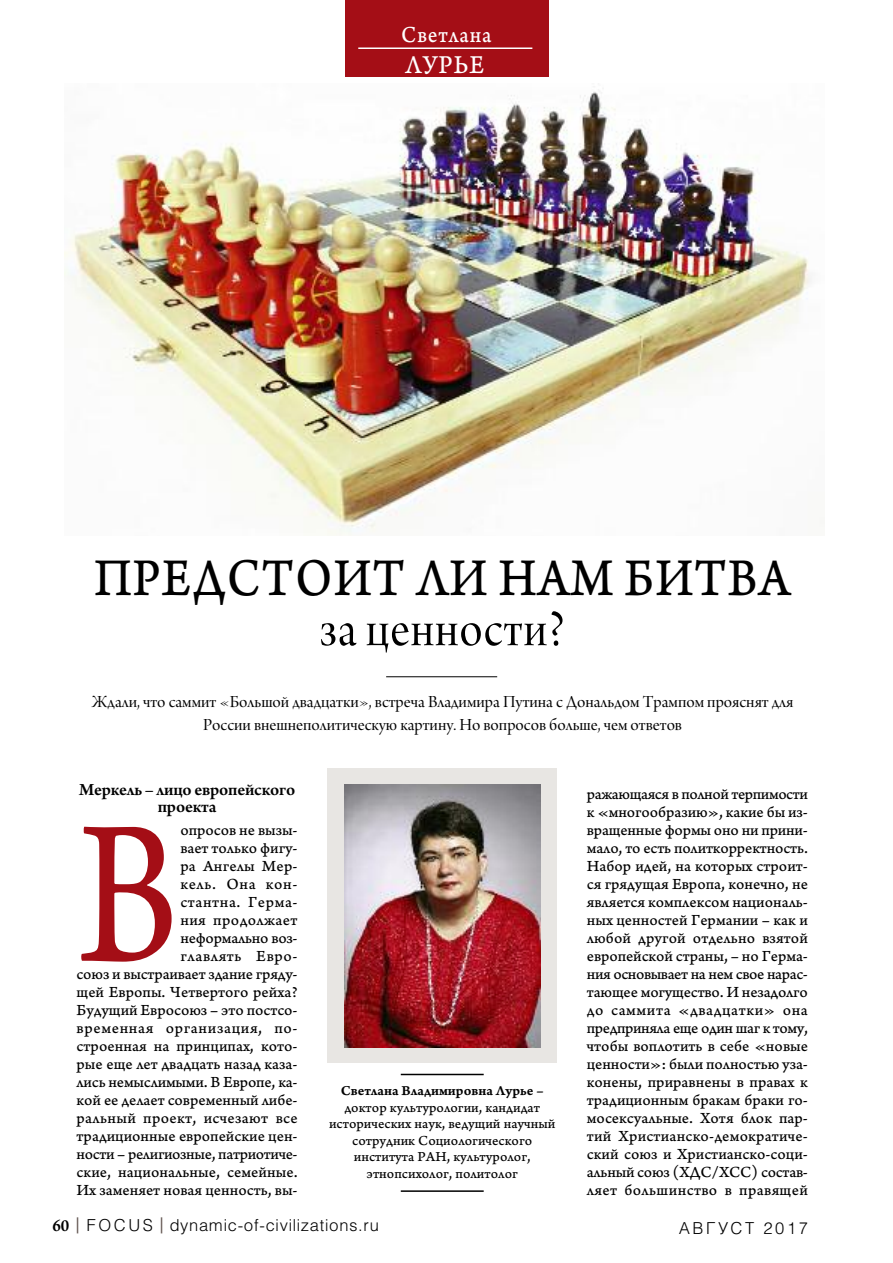
<style>
.page{position:relative;width:893px;height:1263px;background:#fff}
.page>*{position:absolute;margin:0;border:0;box-sizing:border-box;transform-origin:0 0}
.t1{font:215.55px "Arno Pro Sm Text";color:#a40e16;scale:.8 1}
.t2{font:55.5px "Arno Pro Caption";letter-spacing:.015em;color:#000;scale:.88 1}
.t3{font:55.5px "Arno Pro Display";letter-spacing:.02em;color:#000;scale:.91 1}
.t4{font:27px "Arno Pro Caption";letter-spacing:.04em;color:#fff;scale:.91 1}
.t5{font:24px "Arno Pro Caption";letter-spacing:.04em;color:#fff;scale:.91 1}
.t6{font:18px/22.5px "Arno Pro Display";color:#000;text-align:center}
.t7{font:600 18px/17.5px "Arno Pro";letter-spacing:-.01em;color:#000;text-align:center}
.t8{font:300 16.5px "Helios";letter-spacing:.045em;color:#000}
.t9{font:300 16.5px "Helios";letter-spacing:.155em;color:#000}
.t10{font:16.2px/18px "Arno Pro Caption";color:#000;text-align:right}
.t11{font:14.4px/16.5px "Arno Pro Caption";color:#000;text-align:center}
.t12{font:14.4px "Arno Pro Smbd Caption";color:#000}
.s1{font-family:"Arno Pro";font-weight:600;font-size:18px}
.s2{font-weight:400;font-size:21px;color:#60534f}
</style>
<div class="page">
<div style="left:327px;top:768px;width:230px;height:295px;background:#e8e6e3"></div>
<img style="left:344px;top:784px;width:196px;height:263px">
<hr style="left:401px;top:1074px;width:83px;height:1px;background:#000">
<hr style="left:401px;top:1190px;width:83px;height:2px;background:#000">
<img style="left:64px;top:91px;width:747px;height:445px">
<div style="left:345px;top:0;width:203px;height:77px;background:#a40e16"></div>
<hr style="left:358px;top:47px;width:174px;height:2px;background:#fff">
<hr style="left:386px;top:676px;width:111px;height:1px;background:#000">
<h3 class="t5" style="left:401px;top:27px;width:101px">Светлана</h3>
<h3 class="t4" style="left:406px;top:55px;width:88px">ЛУРЬЕ</h3>
<h2 class="t2" style="left:94px;top:558px;width:793px">ПРЕДСТОИТ ЛИ НАМ БИТВА</h2>
<h2 class="t3" style="left:320px;top:607px;width:271px">за ценности?</h2>
<p class="t6" style="left:92px;top:692px;width:703px">Ждали, что саммит «Большой двадцатки», встреча Владимира Путина с Дональдом Трампом прояснят для<br>России внешнеполитическую картину. Но вопросов больше, чем ответов</p>
<p class="t7" style="left:79px;top:782px;width:218px">Меркель – лицо европейского проекта</p>
<p class="t10" style="left:77px;top:822px;width:223px">опросов не вызы-<br>вает только фигу-<br>ра Ангелы Мер-<br>кель. Она кон-<br>стантна. Герма-<br>ния продолжает<br>неформально воз-<br>главлять Евро-<br>союз и выстраивает здание гряду&shy;щей Европы. Четвертого рейха?<br>Будущий Евросоюз – это постсо&shy;временная организация, по&shy;строенная на принципах, кото&shy;рые еще лет двадцать назад каза&shy;лись немыслимыми. В Европе, ка&shy;кой ее делает современный либе&shy;ральный проект, исчезают все традиционные европейские цен&shy;ности – религиозные, патриотиче&shy;ские, национальные, семейные.<br>Их заменяет новая ценность, вы-</p>
<h1 class="t1" style="left:78px;top:816px;width:128px">В</h1>
<p class="t12" style="left:341px;top:1086px;width:204px">Светлана Владимировна Лурье –</p>
<p class="t11" style="left:329px;top:1100px;width:228px">доктор культурологии, кандидат исторических наук, ведущий научный сотрудник Социологического института РАН, культуролог, этнопсихолог, политолог</p>
<p class="t10" style="left:587px;top:786px;width:223px;text-align:justify">ражающаяся в полной терпимости к «многообразию», какие бы из&shy;вращенные формы оно ни прини&shy;мало, то есть политкорректность.<br>Набор идей, на которых строит&shy;ся грядущая Европа, конечно, не является комплексом националь&shy;ных ценностей Германии – как и любой другой отдельно взятой европейской страны, – но Герма&shy;ния основывает на нем свое нарас&shy;тающее могущество. И незадолго до саммита «двадцатки» она предприняла еще один шаг к тому, чтобы воплотить в себе «новые ценности»: были полностью уза&shy;конены, приравнены в правах к традиционным бракам браки го&shy;мосексуальные. Хотя блок пар&shy;тий Христианско-демократиче&shy;ский союз и Христианско-соци&shy;альный союз (ХДС/ХСС) состав&shy;ляет большинство в правящей</p>
<p class="t8" style="left:52px;top:1219px;width:328px"><span class="s1">60</span> <span class="s2">|</span> F O C U S <span class="s2">|</span> dynamic-of-civilizations.ru</p>
<p class="t9" style="left:679px;top:1222px;width:130px">АВГУСТ 2017</p>
</div>
